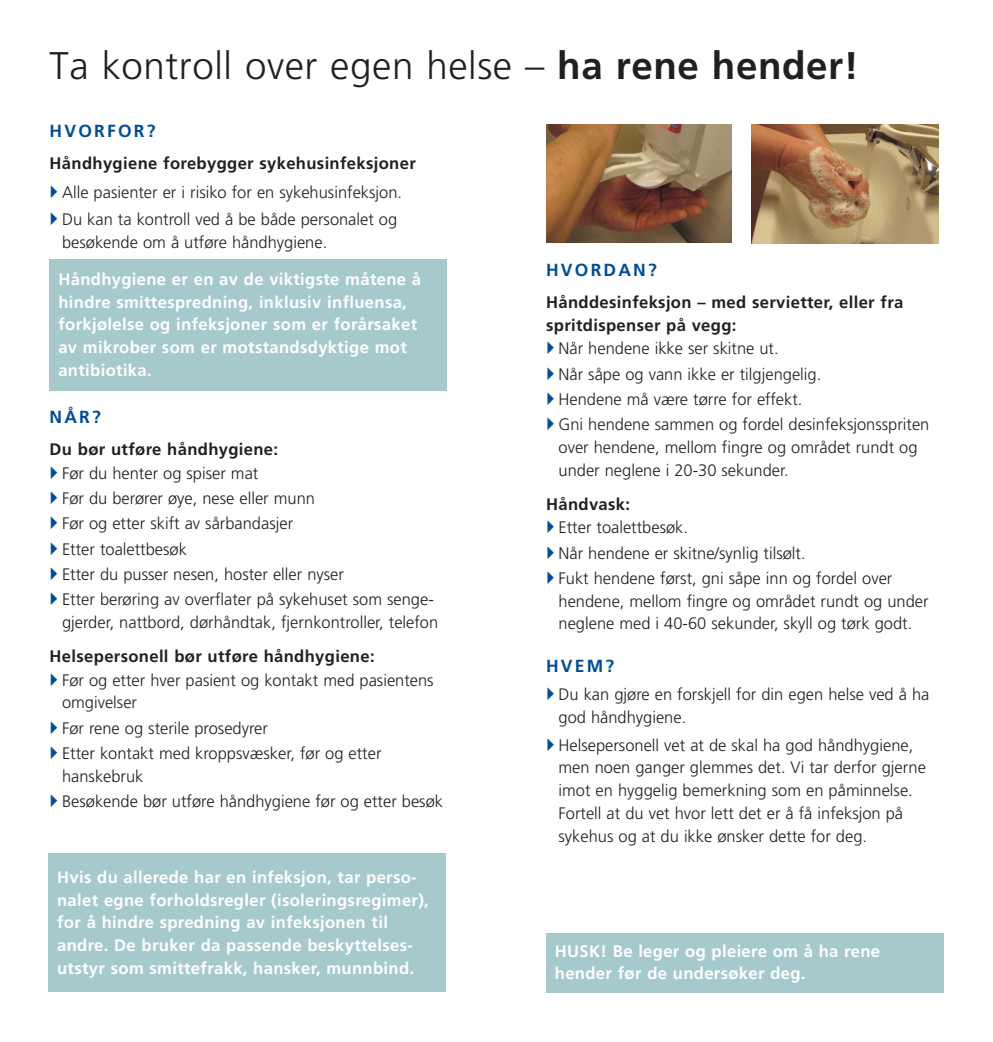
<style>
.page{position:relative;width:993px;height:1042px;background:#fff}
.page>*{position:absolute;margin:0;border:0;box-sizing:border-box;transform-origin:0 0}
.Hovedtittel{font:300 38.5px "Frutiger LT Std";letter-spacing:.015em;color:#231f20}
.Stikktittel{font:700 17.5px "Frutiger LT Std";letter-spacing:.125em;color:#014d95}
.Brødtekst{font:300 16.62px/22.8px "Frutiger LT Std";color:#231f20}
.Liten_stikktittel_Po{font:700 16.62px/22.8px "Frutiger LT Std";letter-spacing:.02em;color:#fff}
.Liten_stikktittel_Po-2{font:700 16.62px/22.8px "Frutiger LT Std";letter-spacing:.02em;color:#231f20}
.s1{font-weight:700}
</style>
<div class="page">
<div style="left:546px;top:933px;width:397px;height:59px;background:#a6cacc"></div>
<div style="left:48px;top:853px;width:397px;height:139px;background:#a6cacc"></div>
<div style="left:50px;top:259px;width:396px;height:132px;background:#a6cacc"></div>
<div style="left:546px;top:124px;width:191px;height:119px;background:linear-gradient(to bottom,#fff,#fff)"></div>
<img style="left:546px;top:124px;width:185px;height:118px">
<svg style="left:937px;top:124px;width:2px;height:119px"></svg>
<img style="left:751px;top:124px;width:186px;height:119px">
<p class="Hovedtittel" style="left:50px;top:43px;width:810px">Ta kontroll over egen helse – <span class="s1">ha rene hender!</span></p>
<p class="Stikktittel" style="left:50px;top:121px;width:107px">HVORFOR?</p>
<p class="Liten_stikktittel_Po-2" style="left:50px;top:152px;width:367px">Håndhygiene forebygger sykehusinfeksjoner</p>
<p class="Brødtekst" style="left:62px;top:181px;width:341px">Alle pasienter er i risiko for en sykehusinfeksjon.</p>
<p class="Brødtekst" style="left:62px;top:208px;width:336px">Du kan ta kontroll ved å be både personalet og besøkende om å utføre håndhygiene.</p>
<p class="Liten_stikktittel_Po" style="left:58px;top:268px;width:364px">Håndhygiene er en av de viktigste måtene å hindre smittespredning, inklusiv influensa, forkjølelse og infeksjoner som er forårsaket av mikrober som er motstandsdyktige mot antibiotika.</p>
<p class="Stikktittel" style="left:50px;top:407px;width:53px">NÅR?</p>
<p class="Liten_stikktittel_Po-2" style="left:50px;top:438px;width:230px">Du bør utføre håndhygiene:</p>
<p class="Brødtekst" style="left:62px;top:462px;width:198px">Før du henter og spiser mat</p>
<p class="Brødtekst" style="left:62px;top:487px;width:254px">Før du berører øye, nese eller munn</p>
<p class="Brødtekst" style="left:62px;top:512px;width:232px">Før og etter skift av sårbandasjer</p>
<p class="Brødtekst" style="left:62px;top:538px;width:126px">Etter toalettbesøk</p>
<p class="Brødtekst" style="left:62px;top:563px;width:283px">Etter du pusser nesen, hoster eller nyser</p>
<p class="Brødtekst" style="left:62px;top:588px;width:377px">Etter berøring av overflater på sykehuset som senge&shy;gjerder, nattbord, dørhåndtak, fjernkontroller, telefon</p>
<p class="Liten_stikktittel_Po-2" style="left:50px;top:645px;width:326px">Helsepersonell bør utføre håndhygiene:</p>
<p class="Brødtekst" style="left:62px;top:669px;width:373px">Før og etter hver pasient og kontakt med pasientens omgivelser</p>
<p class="Brødtekst" style="left:62px;top:717px;width:207px">Før rene og sterile prosedyrer</p>
<p class="Brødtekst" style="left:62px;top:742px;width:321px">Etter kontakt med kroppsvæsker, før og etter hanskebruk</p>
<p class="Brødtekst" style="left:62px;top:790px;width:382px">Besøkende bør utføre håndhygiene før og etter besøk</p>
<p class="Liten_stikktittel_Po" style="left:57px;top:865px;width:373px">Hvis du allerede har en infeksjon, tar perso&shy;nalet egne forholdsregler (isoleringsregimer), for å hindre spredning av infeksjonen til andre. De bruker da passende beskyttelses&shy;utstyr som smittefrakk, hansker, munnbind.</p>
<p class="Stikktittel" style="left:546px;top:260px;width:112px">HVORDAN?</p>
<p class="Liten_stikktittel_Po-2" style="left:546px;top:291px;width:358px">Hånddesinfeksjon – med servietter, eller fra spritdispenser på vegg:</p>
<p class="Brødtekst" style="left:558px;top:337px;width:221px">Når hendene ikke ser skitne ut.</p>
<p class="Brødtekst" style="left:558px;top:363px;width:264px">Når såpe og vann ikke er tilgjengelig.</p>
<p class="Brødtekst" style="left:558px;top:388px;width:245px">Hendene må være tørre for effekt.</p>
<p class="Brødtekst" style="left:558px;top:413px;width:372px">Gni hendene sammen og fordel desinfeksjonsspriten over hendene, mellom fingre og området rundt og under neglene i 20-30 sekunder.</p>
<p class="Liten_stikktittel_Po-2" style="left:546px;top:493px;width:85px">Håndvask:</p>
<p class="Brødtekst" style="left:558px;top:516px;width:131px">Etter toalettbesøk.</p>
<p class="Brødtekst" style="left:558px;top:542px;width:248px">Når hendene er skitne/synlig tilsølt.</p>
<p class="Brødtekst" style="left:558px;top:567px;width:371px">Fukt hendene først, gni såpe inn og fordel over hendene, mellom fingre og området rundt og under neglene med i 40-60 sekunder, skyll og tørk godt.</p>
<p class="Stikktittel" style="left:546px;top:656px;width:70px">HVEM?</p>
<p class="Brødtekst" style="left:558px;top:683px;width:372px">Du kan gjøre en forskjell for din egen helse ved å ha god håndhygiene.</p>
<p class="Brødtekst" style="left:558px;top:733px;width:369px">Helsepersonell vet at de skal ha god håndhygiene, men noen ganger glemmes det. Vi tar derfor gjerne imot en hyggelig bemerkning som en påminnelse.<br>Fortell at du vet hvor lett det er å få infeksjon på sykehus og at du ikke ønsker dette for deg.</p>
<p class="Liten_stikktittel_Po" style="left:554px;top:939px;width:326px">HUSK! Be leger og pleiere om å ha rene hender før de undersøker deg.</p>
</div>
